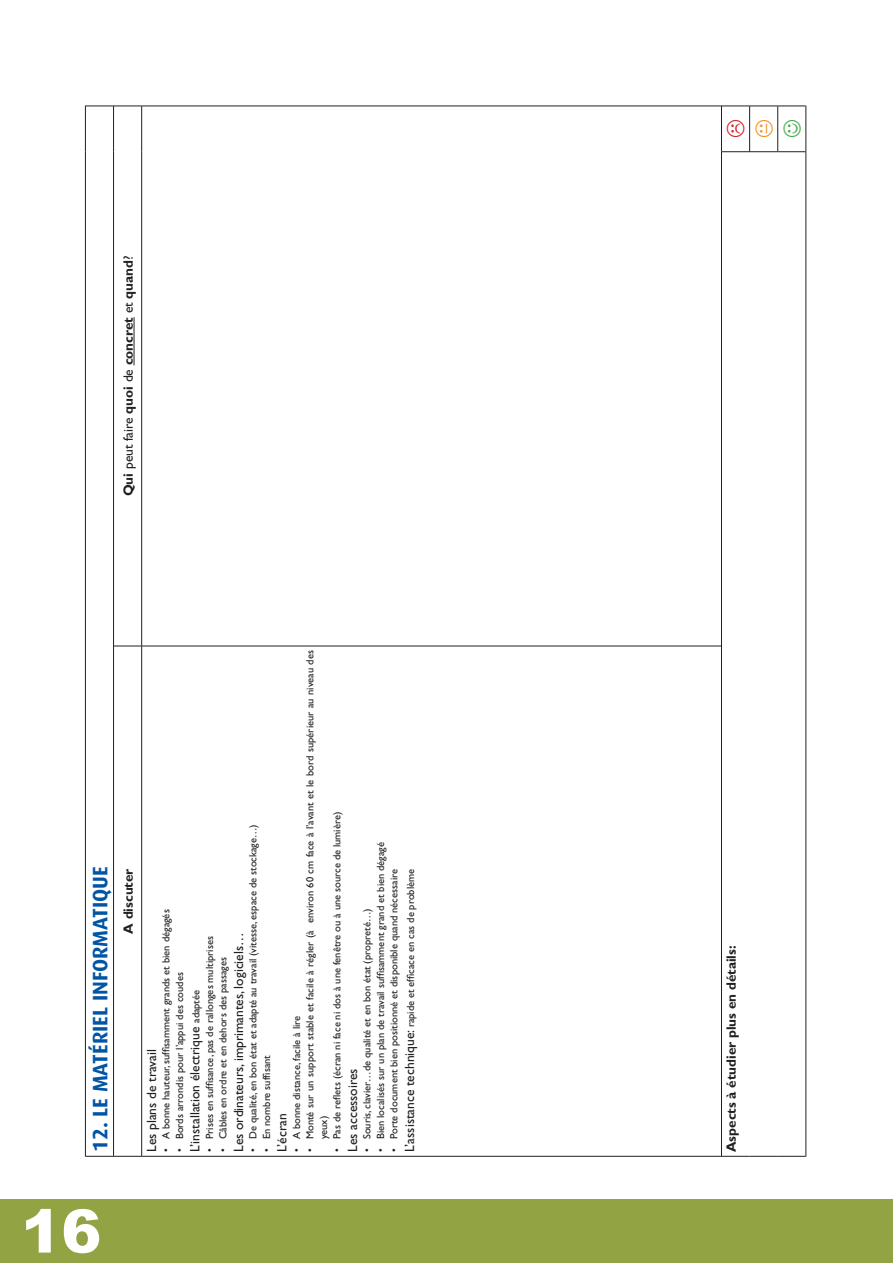
<style>
.page{position:relative;width:893px;height:1263px;background:#fff}
.page>*{position:absolute;margin:0;border:0;box-sizing:border-box;transform-origin:0 0}
.t1{font:900 60px "Arial";color:#fff}
.t2{font:700 21px "Dax";color:#0155a5}
.t3{font:13.5px "Gill Sans";color:#231f20}
.t4{font:700 13.5px "Gill Sans";color:#231f20}
.t5{font:10.5px/13.5px "Gill Sans";color:#231f20}
.s1{font-weight:400}
.s2{font-size:13.5px}
.s3{font-size:10.5px}
</style>
<div class="page">
<div style="left:0;top:1199px;width:893px;height:64px;background:#92a344"></div>
<hr style="left:85px;top:646px;width:1px;height:511px;background:#231f20">
<hr style="left:85px;top:152px;width:1px;height:494px;background:#231f20">
<hr style="left:85px;top:106px;width:1px;height:46px;background:#231f20">
<hr style="left:113px;top:646px;width:1px;height:511px;background:#231f20">
<svg style="left:86px;top:1156px;width:55px;height:1px"></svg>
<hr style="left:113px;top:152px;width:1px;height:494px;background:#231f20">
<svg style="left:114px;top:646px;width:27px;height:1px"></svg>
<hr style="left:113px;top:106px;width:1px;height:46px;background:#231f20">
<svg style="left:86px;top:106px;width:55px;height:1px"></svg>
<hr style="left:141px;top:646px;width:1px;height:511px;background:#231f20">
<hr style="left:142px;top:1156px;width:579px;height:1px;background:#231f20">
<hr style="left:141px;top:152px;width:1px;height:494px;background:#231f20">
<hr style="left:142px;top:646px;width:579px;height:1px;background:#231f20">
<hr style="left:141px;top:106px;width:1px;height:46px;background:#231f20">
<hr style="left:142px;top:106px;width:579px;height:1px;background:#231f20">
<hr style="left:721px;top:646px;width:1px;height:511px;background:#231f20">
<hr style="left:721px;top:152px;width:1px;height:494px;background:#231f20">
<svg style="left:722px;top:1156px;width:83px;height:1px"></svg>
<hr style="left:805px;top:646px;width:1px;height:511px;background:#231f20">
<hr style="left:805px;top:152px;width:1px;height:494px;background:#231f20">
<hr style="left:721px;top:106px;width:1px;height:46px;background:#231f20">
<hr style="left:749px;top:106px;width:1px;height:46px;background:#231f20">
<hr style="left:777px;top:106px;width:1px;height:46px;background:#231f20">
<svg style="left:722px;top:151px;width:83px;height:1px"></svg>
<svg style="left:722px;top:106px;width:83px;height:1px"></svg>
<hr style="left:805px;top:106px;width:1px;height:46px;background:#231f20">
<hr style="left:134px;top:317px;width:1px;height:48px;background:#231f20">
<p class="t4" style="left:120px;top:496px;width:242px;rotate:-90deg">Qui <span class="s1">peut faire</span> quoi <span class="s1">de</span> concret <span class="s1">et</span> quand<span class="s1">?</span></p>
<h2 class="t2" style="left:88px;top:1152px;width:287px;rotate:-90deg">12. Le matériel informatique</h2>
<p class="t4" style="left:120px;top:934px;width:67px;rotate:-90deg">A discuter</p>
<p class="t5" style="left:303px;top:1139px;width:491px;text-indent:-13px;rotate:-90deg">• Monté sur un support stable et facile à régler (à environ 60 cm face à l’avant et le bord supérieur au niveau des yeux)</p>
<p class="t5" style="left:330px;top:1152px;width:342px;rotate:-90deg">• Pas de reflets (écran ni face ni dos à une fenêtre ou à une source de lumière)</p>
<p class="t5" style="left:246px;top:1152px;width:329px;rotate:-90deg">• De qualité, en bon état et adapté au travail (vitesse, espace de stockage…)</p>
<p class="t5" style="left:374px;top:1152px;width:311px;rotate:-90deg">• Bien localisés sur un plan de travail suffisamment grand et bien dégagé</p>
<p class="t5" style="left:386px;top:1152px;width:285px;line-height:16.5px;rotate:-90deg">• Porte document bien positionné et disponible quand nécessaire<br><span class="s2">L’assistance technique:</span> rapide et efficace en cas de problème</p>
<p class="t5" style="left:360px;top:1152px;width:245px;rotate:-90deg">• Souris, clavier…de qualité et en bon état (propreté…)</p>
<p class="t5" style="left:159px;top:1152px;width:244px;rotate:-90deg">• A bonne hauteur, suffisamment grands et bien dégagés</p>
<p class="t3" style="left:231px;top:1152px;width:221px;rotate:-90deg">Les ordinateurs, imprimantes, logiciels…</p>
<p class="t5" style="left:203px;top:1152px;width:217px;rotate:-90deg">• Prises en suffisance, pas de rallonges multiprises</p>
<p class="t5" style="left:216px;top:1152px;width:196px;rotate:-90deg">• Câbles en ordre et en dehors des passages</p>
<p class="t5" style="left:173px;top:1152px;width:181px;rotate:-90deg">• Bords arrondis pour l’appui des coudes</p>
<p class="t3" style="left:187px;top:1152px;width:164px;rotate:-90deg">L’installation électrique <span class="s3">adaptée</span></p>
<p class="t5" style="left:290px;top:1152px;width:138px;rotate:-90deg">• A bonne distance, facile à lire</p>
<p class="t3" style="left:144px;top:1152px;width:105px;rotate:-90deg">Les plans de travail</p>
<p class="t5" style="left:260px;top:1152px;width:98px;rotate:-90deg">• En nombre suffisant</p>
<p class="t3" style="left:345px;top:1152px;width:85px;rotate:-90deg">Les accessoires</p>
<p class="t3" style="left:274px;top:1152px;width:40px;rotate:-90deg">L’écran</p>
<h1 class="t1" style="left:21px;top:1198px;width:77px">16</h1>
<p class="t4" style="left:723px;top:1152px;width:208px;rotate:-90deg">Aspects à étudier plus en détails:</p>
</div>
